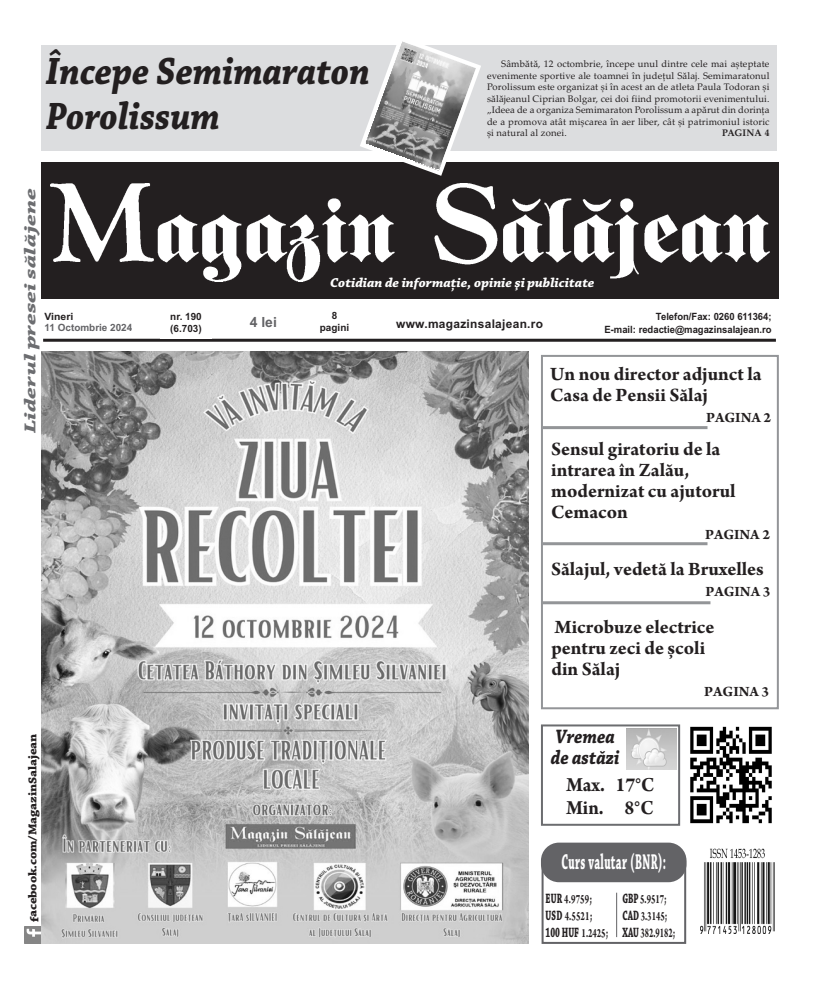
<style>
.page{position:relative;width:820px;height:993px;background:#fff}
.page>*{position:absolute;margin:0;border:0;box-sizing:border-box;transform-origin:0 0}
.t1{font:italic 700 40px/45px "Chaparral Pro";color:#231f20;scale:.9 1}
.t2{font:700 22.5px "Chaparral Pro";letter-spacing:.035em;color:#fff;scale:.49 1}
.t3{font:700 21.1px/22.2px "Arno Pro";color:#231f20;scale:.93 1}
.t4{font:italic 700 20.4px/20.8px "Chaparral Pro";color:#231f20;scale:.86 1}
.t5{font:700 20px/21px "Arno Pro";color:#231f20}
.t6{font:italic 700 16.6px "Chaparral Pro";color:#6c6d70;scale:1.5 1}
.t7{font:700 15px "Arno Pro";color:#231f20}
.t8{font:700 14.3px "Chaparral Pro";letter-spacing:-.005em;color:#231f20;scale:.6 1}
.t9{font:700 14.2px "Arno Pro";color:#231f20;scale:.59 1}
.t10{font:700 14px "Arial";color:#636366}
.t11{font:italic 700 13.6px "Chaparral Pro";color:#fff}
.t12{font:700 13.5px/17.1px "Arno Pro";letter-spacing:.005em;color:#231f20;scale:.64 1}
.t13{font:700 13.5px/17.1px "Arno Pro";letter-spacing:.005em;color:#231f20;scale:.65 1}
.t14{font:700 12px "Chaparral Pro";letter-spacing:-.01em;color:#231f20;scale:1.11 1}
.t15{font:700 12px "Arial";letter-spacing:.025em;color:#231f20}
.t16{font:700 10px/12.5px "Arial";color:#231f20;text-align:right;scale:.95 1}
.t17{font:700 10px/12px "Arial";color:#231f20;text-align:center}
.t18{font:700 10px "Arial";color:#636366}
.t19{font:700 10px "Arial";color:#231f20;scale:1.04 1}
.t20{font:9.5px/11.5px "Palatino Linotype";letter-spacing:.015em;color:#231f20;text-align:justify}
.t21{font:700 9.5px "Palatino Linotype";letter-spacing:.015em;color:#231f20}
.s1{font-family:"Chaparral Pro";font-size:14.3px}
.s2{font-size:14.2px}
.s3{font-family:"Arno Pro";font-size:13.5px}
.s4{font-family:"Arno Pro"}
.s5{font-family:"Chaparral Pro";font-size:14.2px}
.s6{font-family:"Chaparral Pro"}
</style>
<div class="page">
<img style="left:24px;top:926px;width:17px;height:17px">
<hr style="left:43px;top:338px;width:732px;height:3px;background:#231f20">
<div style="left:41px;top:162px;width:737px;height:137px;background:#231f20"></div>
<img style="left:51px;top:183px;width:718px;height:98px">
<div style="left:540px;top:355px;width:238px;height:354px;border:2px solid #939598"></div>
<hr style="left:542px;top:426px;width:165px;height:3px;background:#939598">
<hr style="left:542px;top:542px;width:165px;height:3px;background:#939598">
<hr style="left:541px;top:601px;width:169px;height:3px;background:#939598">
<div style="left:541px;top:860px;width:145px;height:83px;border:2px solid #636366"></div>
<div style="left:540px;top:842px;width:146px;height:39px;background:#636366;border-radius:18px"></div>
<hr style="left:616px;top:892px;width:1px;height:44px;background:#636366">
<img style="left:700px;top:848px;width:74px;height:85px">
<div style="left:540px;top:724px;width:140px;height:101px;border:2px solid #6c6d70"></div>
<img style="left:626px;top:728px;width:50px;height:40px">
<img style="left:690px;top:726px;width:82px;height:98px">
<div style="left:471px;top:45px;width:304px;height:105px;background:#dcdddf"></div>
<div style="left:41px;top:45px;width:437px;height:105px;background:#dcdddf"></div>
<svg style="left:357px;top:41px;width:126px;height:135px"></svg>
<img style="left:41px;top:351px;width:487px;height:592px">
<h1 class="t1" style="left:46px;top:47px;width:361px">Începe Semimaraton<br>Porolissum</h1>
<p class="t20" style="left:487px;top:59px;width:284px;text-indent:14px">Sâmbătă, 12 octombrie, începe unul dintre cele mai așteptate evenimente sportive ale toamnei în judeţul Sălaj. Semimaratonul Porolissum este organizat și în acest an de atleta Paula Todoran și sălăjeanul Ciprian Bolgar, cei doi fiind promotorii evenimentului. „Ideea de a organiza Semimaraton Porolissum a apărut din dorinţa de a promova atât mișcarea în aer liber, cât și patrimoniul istoric și natural al zonei.</p>
<p class="t21" style="left:722px;top:127px;width:49px">PAGINA 4</p>
<h3 class="t6" style="left:20px;top:433px;width:165px;rotate:-90deg">Liderul presei sălăjene</h3>
<p class="t19" style="left:44px;top:312px;width:29px">Vineri</p>
<p class="t18" style="left:44px;top:323px;width:89px">11 Octombrie 2024</p>
<p class="t17" style="left:170px;top:312px;width:33px;line-height:11.1px;text-align:left">nr. 190 (6.703)</p>
<p class="t14" style="left:25px;top:921px;width:171px;rotate:-90deg">facebook.com/MagazinSalajean</p>
<h3 class="t11" style="left:330px;top:274px;width:266px">Cotidian de informaţie, opinie şi publicitate</h3>
<h3 class="t10" style="left:250px;top:317px;width:29px">4 lei</h3>
<p class="t17" style="left:320px;top:310px;width:31px">8 pagini</p>
<p class="t15" style="left:396px;top:319px;width:148px">www.magazinsalajean.ro</p>
<p class="t16" style="left:604px;top:311px;width:177px">Telefon/Fax: 0260 611364;<br>E-mail: redactie@magazinsalajean.ro</p>
<h3 class="t5" style="left:550px;top:365px;width:213px">Un nou director adjunct la<br>Casa de Pensii Sălaj</h3>
<h3 class="t7" style="left:706px;top:411px;width:66px">PAGINA 2</h3>
<h3 class="t5" style="left:551px;top:440px;width:186px">Sensul giratoriu de la intrarea în Zalău, modernizat cu ajutorul<br>Cemacon</h3>
<h3 class="t7" style="left:704px;top:529px;width:66px">PAGINA 2</h3>
<h3 class="t5" style="left:550px;top:560px;width:214px">Sălajul, vedetă la Bruxelles</h3>
<h3 class="t7" style="left:705px;top:586px;width:66px">PAGINA 3</h3>
<h3 class="t5" style="left:551px;top:618px;width:164px">Microbuze electrice pentru zeci de școli din Sălaj</h3>
<h3 class="t7" style="left:704px;top:685px;width:66px">PAGINA 3</h3>
<h3 class="t4" style="left:550px;top:725px;width:81px">Vremea de astăzi</h3>
<h3 class="t3" style="left:566px;top:775px;width:96px">Max. 17°C<br>Min. 8°C</h3>
<h2 class="t2" style="left:561px;top:847px;width:215px">Curs valutar (BNR):</h2>
<h3 class="t13" style="left:545px;top:891px;width:74px"><span class="s1">EUR</span> 4.9759<span class="s2">;<br></span><span class="s1">USD</span> 4.5521<span class="s2">;</span></h3>
<h3 class="t8" style="left:545px;top:923px;width:106px">100 HUF <span class="s3">1.2425</span><span class="s4">;</span></h3>
<h3 class="t12" style="left:622px;top:891px;width:72px"><span class="s5">GBP</span> 5.9517<span class="s2">;<br></span><span class="s5">CAD</span> 3.3145<span class="s2">;</span></h3>
<h3 class="t9" style="left:622px;top:927px;width:91px"><span class="s6">XAU</span> 382.9182;</h3>
</div>
